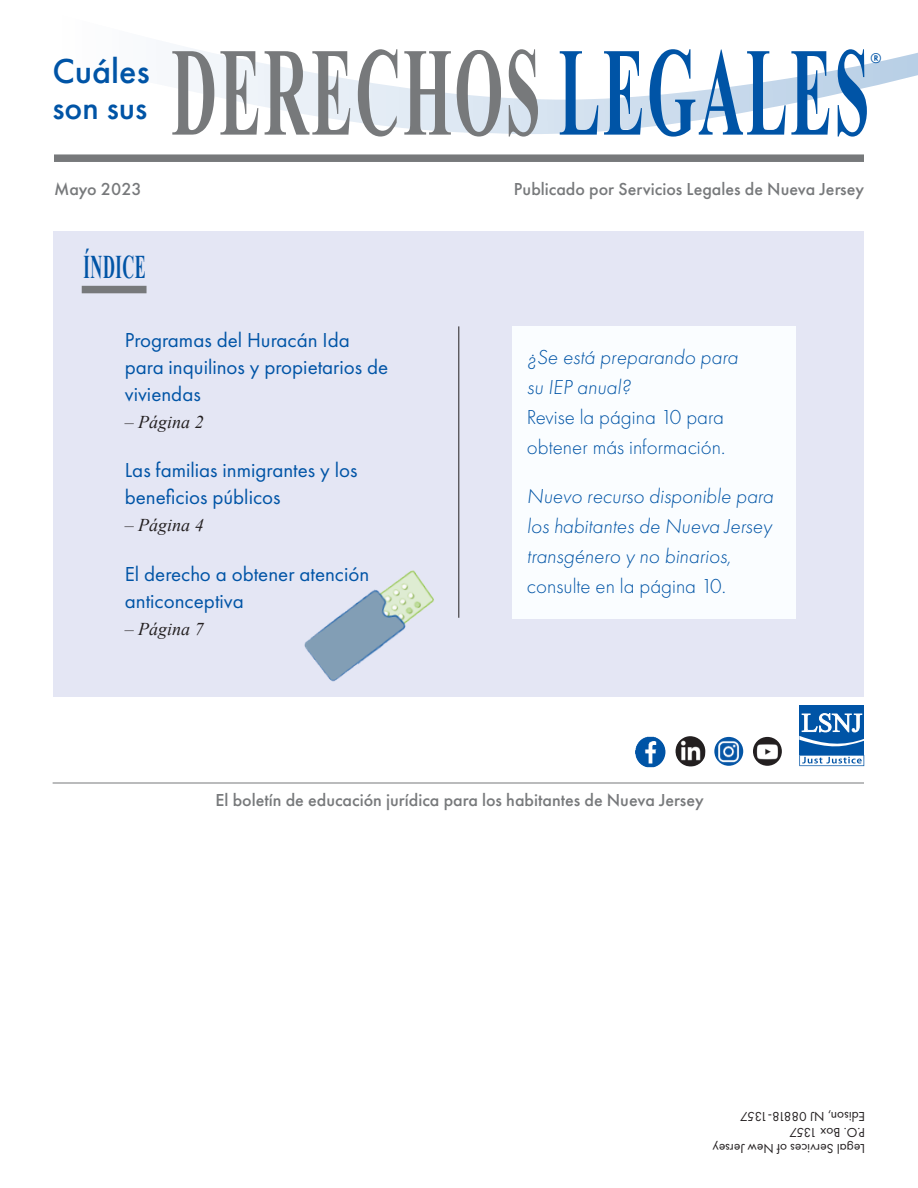
<style>
.page{position:relative;width:918px;height:1188px;background:#fff}
.page>*{position:absolute;margin:0;border:0;box-sizing:border-box;transform-origin:0 0}
.t1{font:700 126px "Times New Roman";letter-spacing:.035em;color:#77797b;scale:.5 1}
.t2{font:500 36px "Futura PT";color:#0054a6}
.t3{font:500 33.75px "Futura PT";color:#0054a6}
.t4{font:700 33px "Times New Roman";letter-spacing:.035em;color:#0054a6;scale:.5 1}
.t5{font:21px/27px "Futura PT";color:#0054a6}
.t6{font:italic 300 21px/30px "Futura PT";color:#0054a6}
.t7{font:300 21px/30px "Futura PT";color:#0054a6}
.t8{font:500 18px "Futura PT";color:#77797b}
.t9{font:italic 18px "Times New Roman";color:#231f20}
.t10{font:500 14.55px "Futura PT";color:#0054a6}
.t11{font:13.5px/16.2px "Futura PT";color:#231f20}
.s1{color:#0054a6}
</style>
<div class="page">
<svg style="left:183px;top:47px;width:735px;height:87px"></svg>
<div style="left:53px;top:232px;width:811px;height:465px;background:#e4e6f4"></div>
<div style="left:54px;top:154px;width:810px;height:8px;background:#77797b"></div>
<div style="left:799px;top:706px;width:65px;height:60px;background:#0054a6"></div>
<svg style="left:799px;top:755px;width:65px;height:11px"></svg>
<svg style="left:799px;top:713px;width:65px;height:34px"></svg>
<div style="left:82px;top:286px;width:65px;height:7px;background:#77797b"></div>
<hr style="left:53px;top:783px;width:811px;height:1px;background:#77797b">
<hr style="left:458px;top:326px;width:1px;height:292px;background:#231f20">
<img style="left:714px;top:737px;width:29px;height:29px;border-radius:14px">
<img style="left:753px;top:737px;width:29px;height:29px;border-radius:14px">
<img style="left:635px;top:737px;width:30px;height:30px">
<img style="left:675px;top:736px;width:30px;height:31px">
<img style="left:304px;top:570px;width:130px;height:112px">
<div style="left:513px;top:326px;width:283px;height:292px;background:#fafdff"></div>
<h2 class="t2" style="left:52px;top:49px;width:99px">Cuáles</h2>
<h3 class="t3" style="left:52px;top:87px;width:96px">son sus</h3>
<p class="t8" style="left:54px;top:178px;width:89px">Mayo 2023</p>
<h3 class="t4" style="left:84px;top:244px;width:126px">ÍNDICE</h3>
<h1 class="t1" style="left:172px;top:2px;width:1397px">DERECHOS <span class="s1">LEGALES</span></h1>
<p class="t10" style="left:871px;top:49px;width:13px">®</p>
<p class="t8" style="left:514px;top:178px;width:352px">Publicado por Servicios Legales de Nueva Jersey</p>
<p class="t5" style="left:125px;top:326px;width:265px">Programas del Huracán Ida para inquilinos y propietarios de viviendas</p>
<p class="t9" style="left:125px;top:409px;width:81px">– Página 2</p>
<p class="t5" style="left:125px;top:457px;width:234px">Las familias inmigrantes y los beneficios públicos</p>
<p class="t9" style="left:125px;top:513px;width:81px">– Página 4</p>
<p class="t5" style="left:125px;top:560px;width:246px">El derecho a obtener atención anticonceptiva</p>
<p class="t9" style="left:125px;top:616px;width:81px">– Página 7</p>
<p class="t6" style="left:527px;top:342px;width:213px">¿Se está preparando para su IEP anual?</p>
<p class="t7" style="left:527px;top:402px;width:200px">Revise la página 10 para obtener más información.</p>
<p class="t6" style="left:527px;top:481px;width:248px;text-align:justify">Nuevo recurso disponible para los habitantes de Nueva Jersey transgénero y no binarios,</p>
<p class="t7" style="left:527px;top:571px;width:200px">consulte en la página 10.</p>
<p class="t8" style="left:216px;top:789px;width:490px">El boletín de educación jurídica para los habitantes de Nueva Jersey</p>
<p class="t11" style="left:865px;top:1157px;width:154px;rotate:-180deg">Legal Services of New Jersey<br>P.O. Box 1357<br>Edison, NJ 08818-1357</p>
</div>
